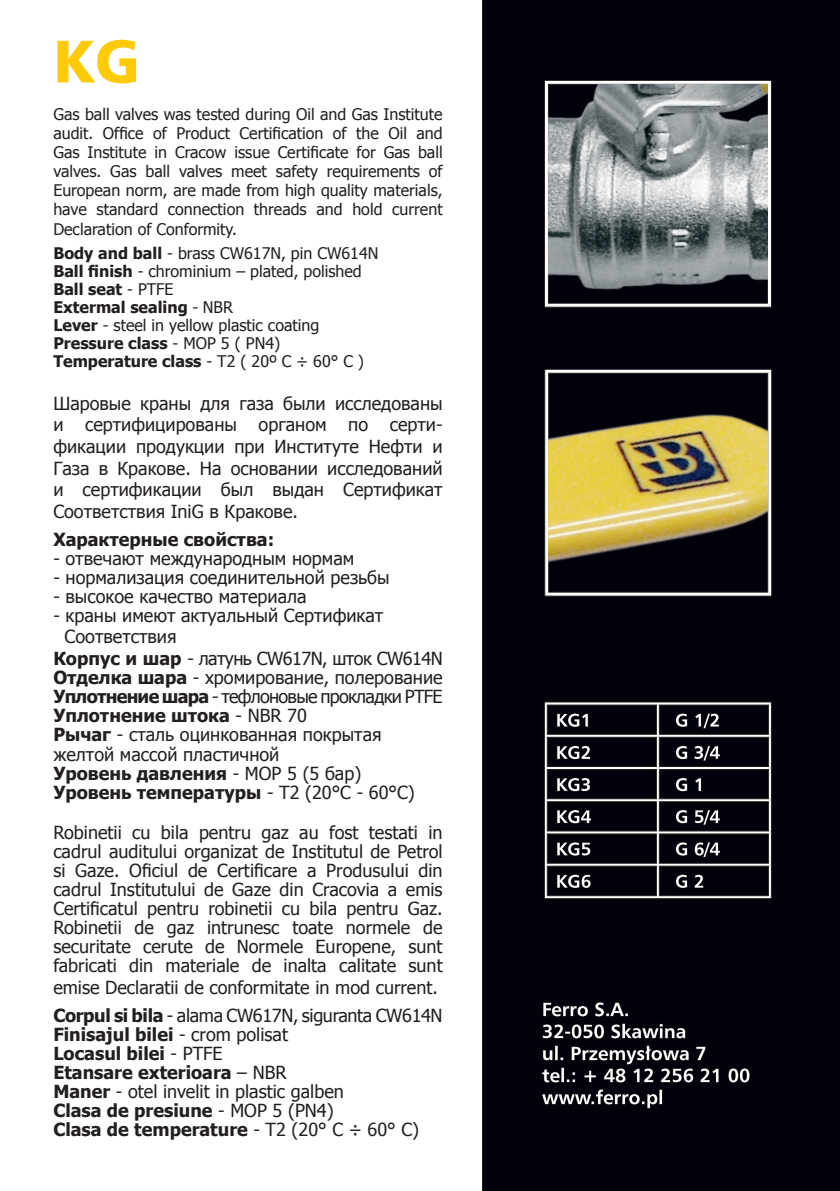
<style>
.page{position:relative;width:840px;height:1191px;background:#fff}
.page>*{position:absolute;margin:0;border:0;box-sizing:border-box;transform-origin:0 0}
.t1{font:60px "Humnst 777 Blk EU";color:#feca0a}
.Default{font:18px/19px "Tahoma";color:#231f20;text-align:justify}
.Default-2{font:700 18px "Tahoma";color:#231f20}
.Default-3{font:18px "Tahoma";letter-spacing:-.02em;color:#231f20}
.Default-4{font:18px "Tahoma";letter-spacing:-.04em;color:#231f20}
.Default-5{font:18px "Tahoma";letter-spacing:-.03em;color:#231f20}
.Default-6{font:16px/19px "Tahoma";color:#231f20;text-align:justify}
.Default-7{font:700 16px "Tahoma";color:#231f20}
.s1{font-weight:700}
.s2{font-weight:400}
</style>
<div class="page">
<div style="left:482px;top:0;width:357px;height:1191px;background:#00010a"></div>
<svg style="left:544px;top:80px;width:227px;height:227px"></svg>
<img style="left:548px;top:84px;width:219px;height:219px">
<svg style="left:543px;top:701px;width:228px;height:198px;background:#1e1f26"></svg>
<svg style="left:544px;top:369px;width:227px;height:227px"></svg>
<img style="left:548px;top:373px;width:219px;height:219px">
<svg style="left:543px;top:1002px;width:84px;height:14px"></svg>
<svg style="left:542px;top:1023px;width:143px;height:15px"></svg>
<svg style="left:541px;top:1045px;width:208px;height:37px;background:#37383e"></svg>
<svg style="left:541px;top:1089px;width:121px;height:19px"></svg>
<svg style="left:556px;top:713px;width:31px;height:14px"></svg>
<svg style="left:675px;top:713px;width:12px;height:14px"></svg>
<svg style="left:694px;top:713px;width:24px;height:15px"></svg>
<svg style="left:556px;top:745px;width:34px;height:14px"></svg>
<svg style="left:675px;top:745px;width:12px;height:14px"></svg>
<svg style="left:694px;top:745px;width:25px;height:16px"></svg>
<svg style="left:556px;top:778px;width:34px;height:13px"></svg>
<svg style="left:675px;top:778px;width:12px;height:13px"></svg>
<svg style="left:694px;top:778px;width:6px;height:13px"></svg>
<svg style="left:556px;top:810px;width:35px;height:13px"></svg>
<svg style="left:675px;top:810px;width:12px;height:13px"></svg>
<svg style="left:694px;top:810px;width:25px;height:15px"></svg>
<svg style="left:556px;top:842px;width:34px;height:14px"></svg>
<svg style="left:675px;top:842px;width:12px;height:14px"></svg>
<svg style="left:694px;top:842px;width:25px;height:15px"></svg>
<svg style="left:556px;top:874px;width:34px;height:14px"></svg>
<svg style="left:675px;top:874px;width:12px;height:14px"></svg>
<svg style="left:694px;top:874px;width:9px;height:14px"></svg>
<p class="t1" style="left:53px;top:23px;width:88px">KG</p>
<p class="Default-6" style="left:53px;top:104px;width:390px">Gas ball valves was tested during Oil and Gas Institute audit. Office of Product Certification of the Oil and Gas Institute in Cracow issue Certificate for Gas ball valves. Gas ball valves meet safety requirements of European norm, are made from high quality materials, have standard connection threads and hold current Declaration of Conformity.</p>
<p class="Default-6" style="left:53px;top:242px;width:326px"><span class="s1">Body and ball</span> - brass CW617N, pin CW614N</p>
<p class="Default-6" style="left:53px;top:260px;width:310px"><span class="s1">Ball finish</span> - chrominium – plated, polished</p>
<p class="Default-7" style="left:53px;top:277px;width:122px">Ball seat <span class="s2">- PTFE</span></p>
<p class="Default-7" style="left:53px;top:295px;width:181px">Extermal sealing <span class="s2">- NBR</span></p>
<p class="Default-6" style="left:53px;top:314px;width:267px"><span class="s1">Lever</span> - steel in yellow plastic coating</p>
<p class="Default-7" style="left:53px;top:331px;width:228px">Pressure class <span class="s2">- MOP 5 ( PN4)</span></p>
<p class="Default-7" style="left:53px;top:349px;width:312px">Temperature class <span class="s2">- T2 ( 20º C ÷ 60° C )</span></p>
<p class="Default" style="left:53px;top:391px;width:390px;line-height:21.6px">Шаровые краны для газа были исследованы и сертифицированы органом по серти&shy;фикации продукции при Институте Нефти и Газа в Кракове. На основании исследований и сертификации был выдан Сeртификат Соответствия IniG в Кракове.</p>
<p class="Default-2" style="left:53px;top:526px;width:222px">Характерные свойства:</p>
<p class="Default" style="left:53px;top:548px;width:302px">- отвечают международным нормам</p>
<p class="Default" style="left:53px;top:567px;width:337px">- нормализация соединительной резьбы</p>
<p class="Default" style="left:53px;top:586px;width:254px">- высокое качество материала</p>
<p class="Default" style="left:53px;top:605px;width:331px">- краны имеют актуальный Сертификат</p>
<p class="Default" style="left:65px;top:626px;width:113px">Соответствия</p>
<p class="Default-5" style="left:53px;top:647px;width:390px"><span class="s1">Корпус и шар</span> - латунь CW617N, шток CW614N</p>
<p class="Default" style="left:53px;top:667px;width:390px"><span class="s1">Отделка шара</span> - хромирование, полерование</p>
<p class="Default-4" style="left:53px;top:685px;width:390px"><span class="s1">Уплотнение шара</span> - тефлоновые прокладки PTFE</p>
<p class="Default-2" style="left:53px;top:703px;width:255px">Уплотнение штока <span class="s2">- NBR 70</span></p>
<p class="Default" style="left:53px;top:724px;width:329px"><span class="s1">Рычаг</span> - сталь оцинкованная покрытая желтой массой пластичной</p>
<p class="Default-2" style="left:53px;top:760px;width:309px">Уровень давления <span class="s2">- MOP 5 (5 бар)</span></p>
<p class="Default-2" style="left:53px;top:779px;width:363px">Уровень температуры <span class="s2">- T2 (20°C - 60°C)</span></p>
<p class="Default" style="left:53px;top:822px;width:390px">Robinetii cu bila pentru gaz au fost testati in cadrul auditului organizat de Institutul de Petrol si Gaze. Oficiul de Certificare a Produsului din cadrul Institutului de Gaze din Cracovia a emis Certificatul pentru robinetii cu bila pentru Gaz.<br>Robinetii de gaz intrunesc toate normele de securitate cerute de Normele Europene, sunt fabricati din materiale de inalta calitate sunt</p>
<p class="Default" style="left:53px;top:976px;width:386px">emise Declaratii de conformitate in mod current.</p>
<p class="Default-3" style="left:53px;top:1003px;width:390px"><span class="s1">Corpul si bila</span> - alama CW617N, siguranta CW614N</p>
<p class="Default-2" style="left:53px;top:1021px;width:236px">Finisajul bilei <span class="s2">- crom polisat</span></p>
<p class="Default-2" style="left:53px;top:1040px;width:171px">Locasul bilei <span class="s2">- PTFE</span></p>
<p class="Default-2" style="left:53px;top:1059px;width:234px">Etansare exterioara <span class="s2">– NBR</span></p>
<p class="Default" style="left:53px;top:1080px;width:292px"><span class="s1">Maner</span> - otel invelit in plastic galben</p>
<p class="Default-2" style="left:53px;top:1097px;width:282px">Clasa de presiune <span class="s2">- MOP 5 (PN4)</span></p>
<p class="Default-2" style="left:53px;top:1116px;width:367px">Clasa de temperature <span class="s2">- T2 (20° C ÷ 60° C)</span></p>
</div>
